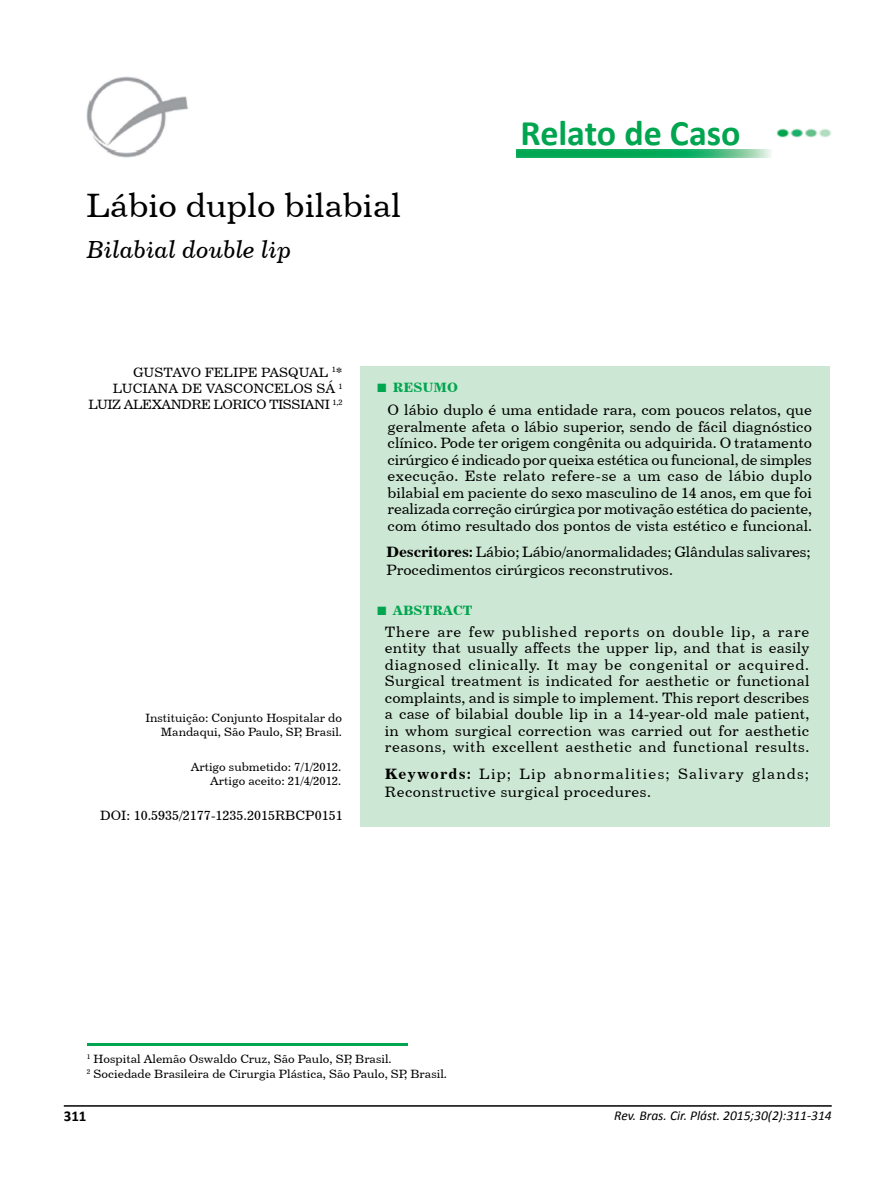
<style>
.page{position:relative;width:893px;height:1191px;background:#fff}
.page>*{position:absolute;margin:0;border:0;box-sizing:border-box;transform-origin:0 0}
.t1{font:700 36px "Calibri";color:#00a54f}
.t2{font:33.75px "Century 731 BT Roman A";color:#000}
.t3{font:24.75px "Century 731 BT Italic A";color:#000}
.t4{font:15px/16.5px "Century 731 BT Roman A";color:#000;text-align:justify}
.t5{font:15px/18px "Century 731 BT Roman A";letter-spacing:.03em;color:#000}
.t6{font:700 15px "Calibri";color:#000}
.t7{font:13.5px/16.2px "Century 731 BT Roman A";letter-spacing:-.025em;color:#000;text-align:right}
.t8{font:italic 13.5px "Calibri";color:#000}
.t9{font:13.5px "Century 731 BT Roman A";color:#000}
.t10{font:13.5px "Century 731 BT Bold A";color:#00a54f}
.t11{font:12px/14.4px "Century 731 BT Roman A";color:#000;text-align:right}
.s1{font-family:"Times New Roman";font-weight:700;font-size:18px}
.s2{font-family:"Century 731 BT Bold A"}
</style>
<div class="page">
<hr style="left:64px;top:1105px;width:768px;height:1px;background:#000">
<img style="left:776px;top:128px;width:55px;height:10px">
<img style="left:87px;top:77px;width:101px;height:81px">
<div style="left:360px;top:366px;width:470px;height:461px;background:#cce7d3"></div>
<hr style="left:87px;top:1043px;width:320px;height:2px;background:#00a54f">
<img style="left:517px;top:150px;width:255px;height:7px">
<h2 class="t2" style="left:86px;top:184px;width:316px">Lábio duplo bilabial</h2>
<h3 class="t3" style="left:87px;top:234px;width:206px">Bilabial double lip</h3>
<h1 class="t1" style="left:521px;top:108px;width:221px">Relato de Caso</h1>
<p class="t7" style="left:88px;top:364px;width:256px">GUSTAVO FELIPE PASQUAL <sup>1</sup>*<br>LUCIANA DE VASCONCELOS SÁ <sup>1<br></sup>LUIZ ALEXANDRE LORICO TISSIANI <sup>1,2</sup></p>
<p class="t11" style="left:145px;top:710px;width:198px">Instituição: Conjunto Hospitalar do<br>Mandaqui, São Paulo, SP, Brasil.</p>
<p class="t11" style="left:191px;top:759px;width:152px">Artigo submetido: 7/1/2012.<br>Artigo aceito: 21/4/2012.</p>
<p class="t9" style="left:100px;top:807px;width:244px">DOI: 10.5935/2177-1235.2015RBCP0151</p>
<p class="t10" style="left:376px;top:379px;width:83px"><span class="s1">■</span> RESUMO</p>
<p class="t4" style="left:388px;top:401px;width:426px">O lábio duplo é uma entidade rara, com poucos relatos, que geralmente afeta o lábio superior, sendo de fácil diagnóstico clínico. Pode ter origem congênita ou adquirida. O tratamento cirúrgico é indicado por queixa estética ou funcional, de simples execução. Este relato refere-se a um caso de lábio duplo bilabial em paciente do sexo masculino de 14 anos, em que foi realizada correção cirúrgica por motivação estética do paciente, com ótimo resultado dos pontos de vista estético e funcional.</p>
<p class="t4" style="left:387px;top:543px;width:426px;line-height:18px"><span class="s2">Descritores:</span> Lábio; Lábio/anormalidades; Glândulas salivares;<br>Procedimentos cirúrgicos reconstrutivos.</p>
<p class="t10" style="left:376px;top:601px;width:98px"><span class="s1">■</span> ABSTRACT</p>
<p class="t4" style="left:385px;top:623px;width:426px">There are few published reports on double lip, a rare entity that usually affects the upper lip, and that is easily diagnosed clinically. It may be congenital or acquired.<br>Surgical treatment is indicated for aesthetic or functional complaints, and is simple to implement. This report describes a case of bilabial double lip in a 14-year-old male patient, in whom surgical correction was carried out for aesthetic reasons, with excellent aesthetic and functional results.</p>
<p class="t5" style="left:385px;top:764px;width:426px"><span class="s2">Keywords:</span> Lip; Lip abnormalities; Salivary glands;<br>Reconstructive surgical procedures.</p>
<p class="t11" style="left:87px;top:1051px;width:362px;line-height:15px;text-align:left"><sup>1</sup> Hospital Alemão Oswaldo Cruz, São Paulo, SP, Brasil.<br><sup>2</sup> Sociedade Brasileira de Cirurgia Plástica, São Paulo, SP, Brasil.</p>
<p class="t6" style="left:64px;top:1105px;width:24px">311</p>
<p class="t8" style="left:614px;top:1106px;width:219px">Rev. Bras. Cir. Plást. 2015;30(2):311-314</p>
</div>
